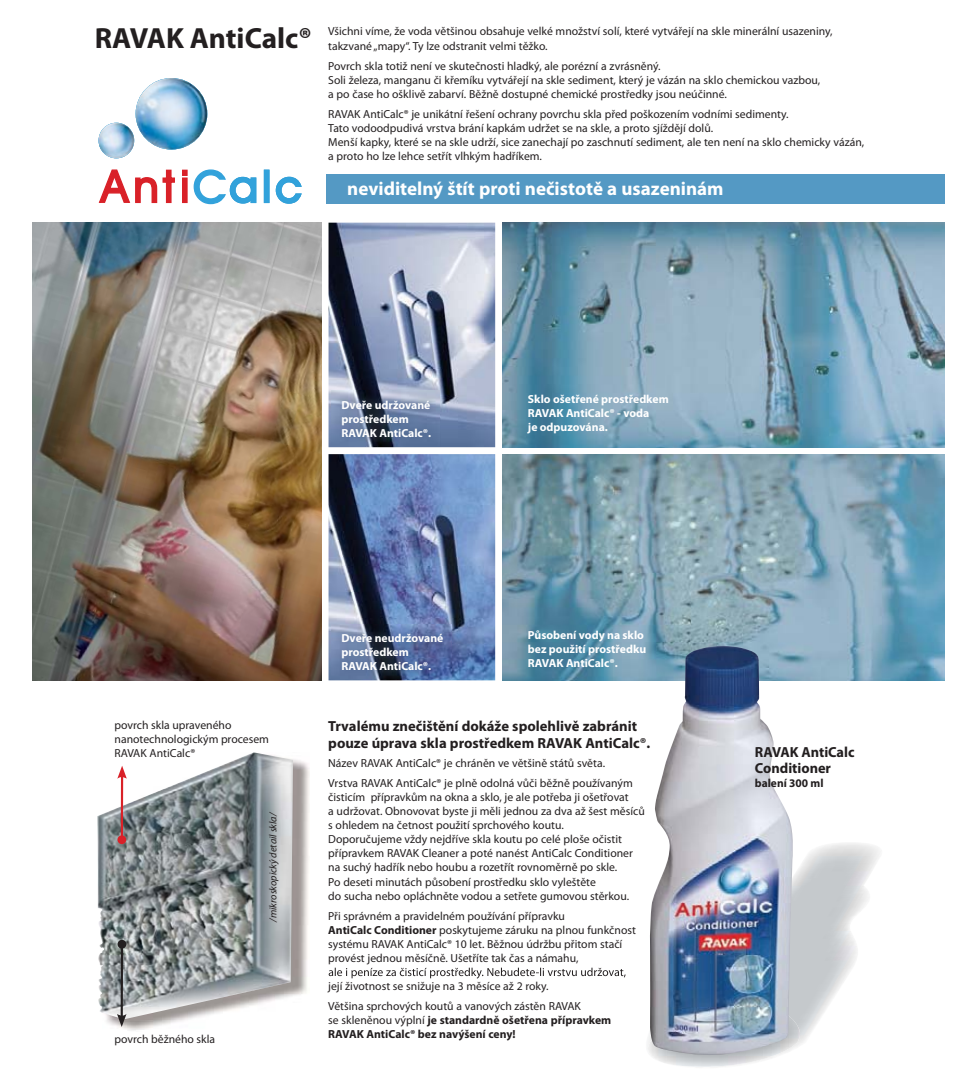
<style>
.page{position:relative;width:975px;height:1087px;background:#fff}
.page>*{position:absolute;margin:0;border:0;box-sizing:border-box;transform-origin:0 0}
.t1{font:700 29.25px "Myriad Pro";color:#231f20}
.t2{font:700 18.9px "Myriad Pro";color:#fff}
.t3{font:700 14.62px/17.6px "Myriad Pro";color:#231f20}
.t4{font:11.7px/14.2px "Myriad Pro";color:#231f20}
.t5{font:700 11.7px/14px "Myriad Pro";color:#fff}
.t6{font:700 11.7px/14.2px "Myriad Pro";color:#231f20}
.t7{font:italic 10.35px "Myriad Pro";color:#231f20}
.s1{font-weight:700}
.s2{font-weight:400}
</style>
<div class="page">
<img style="left:503px;top:223px;width:442px;height:224px">
<img style="left:503px;top:454px;width:442px;height:226px">
<img style="left:329px;top:223px;width:166px;height:224px">
<img style="left:329px;top:454px;width:166px;height:226px">
<img style="left:33px;top:223px;width:288px;height:457px">
<img style="left:647px;top:987px;width:164px;height:80px">
<img style="left:650px;top:646px;width:145px;height:410px">
<svg style="left:329px;top:968px;width:297px;height:10px"></svg>
<img style="left:332px;top:391px;width:107px;height:55px">
<img style="left:332px;top:624px;width:119px;height:55px">
<img style="left:106px;top:759px;width:203px;height:272px">
<img style="left:97px;top:752px;width:196px;height:267px">
<hr style="left:121px;top:775px;width:2px;height:65px;background:#d92128">
<svg style="left:117px;top:766px;width:10px;height:13px"></svg>
<div style="left:117px;top:835px;width:9px;height:9px;background:#d92128;border-radius:50%"></div>
<hr style="left:121px;top:944px;width:2px;height:74px;background:#231f20">
<svg style="left:117px;top:1014px;width:10px;height:13px"></svg>
<div style="left:118px;top:940px;width:8px;height:9px;background:#231f20;border-radius:50%"></div>
<div style="left:264px;top:170px;width:5px;height:32px;background:#32a2db"></div>
<svg style="left:275px;top:176px;width:27px;height:28px"></svg>
<img style="left:99px;top:78px;width:108px;height:80px">
<img style="left:99px;top:123px;width:35px;height:35px;border-radius:18px">
<svg style="left:99px;top:169px;width:76px;height:35px"></svg>
<svg style="left:182px;top:169px;width:75px;height:36px"></svg>
<div style="left:326px;top:174px;width:619px;height:29px;background:#5499c4"></div>
<h1 class="t1" style="left:95px;top:19px;width:219px">RAVAK AntiCalc®</h1>
<p class="t4" style="left:328px;top:24px;width:506px">Všichni víme, že voda většinou obsahuje velké množství solí, které vytvářejí na skle minerální usazeniny, takzvané „mapy“. Ty lze odstranit velmi těžko.</p>
<p class="t4" style="left:328px;top:58px;width:494px">Povrch skla totiž není ve skutečnosti hladký, ale porézní a zvrásněný.<br>Soli železa, manganu či křemíku vytvářejí na skle sediment, který je vázán na sklo chemickou vazbou, a po čase ho ošklivě zabarví. Běžně dostupné chemické prostředky jsou neúčinné.</p>
<p class="t4" style="left:328px;top:106px;width:538px">RAVAK AntiCalc® je unikátní řešení ochrany povrchu skla před poškozením vodními sedimenty.<br>Tato vodoodpudivá vrstva brání kapkám udržet se na skle, a proto sjíždějí dolů.<br>Menší kapky, které se na skle udrží, sice zanechají po zaschnutí sediment, ale ten není na sklo chemicky vázán, a proto ho lze lehce setřít vlhkým hadříkem.</p>
<h2 class="t2" style="left:347px;top:176px;width:378px">neviditelný štít proti nečistotě a usazeninám</h2>
<p class="t5" style="left:341px;top:398px;width:91px">Dveře udržované prostředkem<br>RAVAK AntiCalc®.</p>
<p class="t5" style="left:528px;top:392px;width:142px">Sklo ošetřené prostředkem<br>RAVAK AntiCalc® - voda<br>je odpuzována.</p>
<p class="t4" style="left:115px;top:717px;width:156px">povrch skla upraveného nanotechnologickým procesem<br>RAVAK AntiCalc®</p>
<p class="t4" style="left:115px;top:1032px;width:102px">povrch běžného skla</p>
<p class="t7" style="left:267px;top:922px;width:112px;rotate:-90deg">/mikroskopický detail skla/</p>
<p class="t5" style="left:341px;top:631px;width:104px">Dveře neudržované prostředkem<br>RAVAK AntiCalc®.</p>
<p class="t5" style="left:528px;top:627px;width:120px">Působení vody na sklo bez použití prostředku<br>RAVAK AntiCalc®.</p>
<p class="t3" style="left:328px;top:717px;width:323px">Trvalému znečištění dokáže spolehlivě zabránit pouze úprava skla prostředkem RAVAK AntiCalc®.</p>
<p class="t4" style="left:328px;top:753px;width:306px;line-height:20px">Název RAVAK AntiCalc® je chráněn ve většině států světa.<br>Vrstva RAVAK AntiCalc® je plně odolná vůči běžně používaným</p>
<p class="t4" style="left:328px;top:790px;width:318px">čisticím přípravkům na okna a sklo, je ale potřeba ji ošetřovat<br>a udržovat. Obnovovat byste ji měli jednou za dva až šest měsíců s ohledem na četnost použití sprchového koutu.<br>Doporučujeme vždy nejdříve skla koutu po celé ploše očistit přípravkem RAVAK Cleaner a poté nanést AntiCalc Conditioner na suchý hadřík nebo houbu a rozetřít rovnoměrně po skle.<br>Po deseti minutách působení prostředku sklo vyleštěte<br>do sucha nebo opláchněte vodou a setřete gumovou stěrkou.</p>
<p class="t4" style="left:328px;top:908px;width:309px">Při správném a pravidelném používání přípravku<br><span class="s1">AntiCalc Conditioner</span> poskytujeme záruku na plnou funkčnost systému RAVAK AntiCalc® 10 let. Běžnou údržbu přitom stačí provést jednou měsíčně. Ušetříte tak čas a námahu,</p>
<p class="t4" style="left:328px;top:976px;width:254px;line-height:20px">její životnost se snižuje na 3 měsíce až 2 roky.<br>Většina sprchových koutů a vanových zástěn RAVAK</p>
<p class="t6" style="left:328px;top:1013px;width:285px"><span class="s2">se skleněnou výplní</span> je standardně ošetřena přípravkem<br>RAVAK AntiCalc® bez navýšení ceny!</p>
<p class="t3" style="left:755px;top:743px;width:101px;line-height:16px">RAVAK AntiCalc<br>Conditioner</p>
<p class="t6" style="left:755px;top:776px;width:70px">balení 300 ml</p>
</div>
